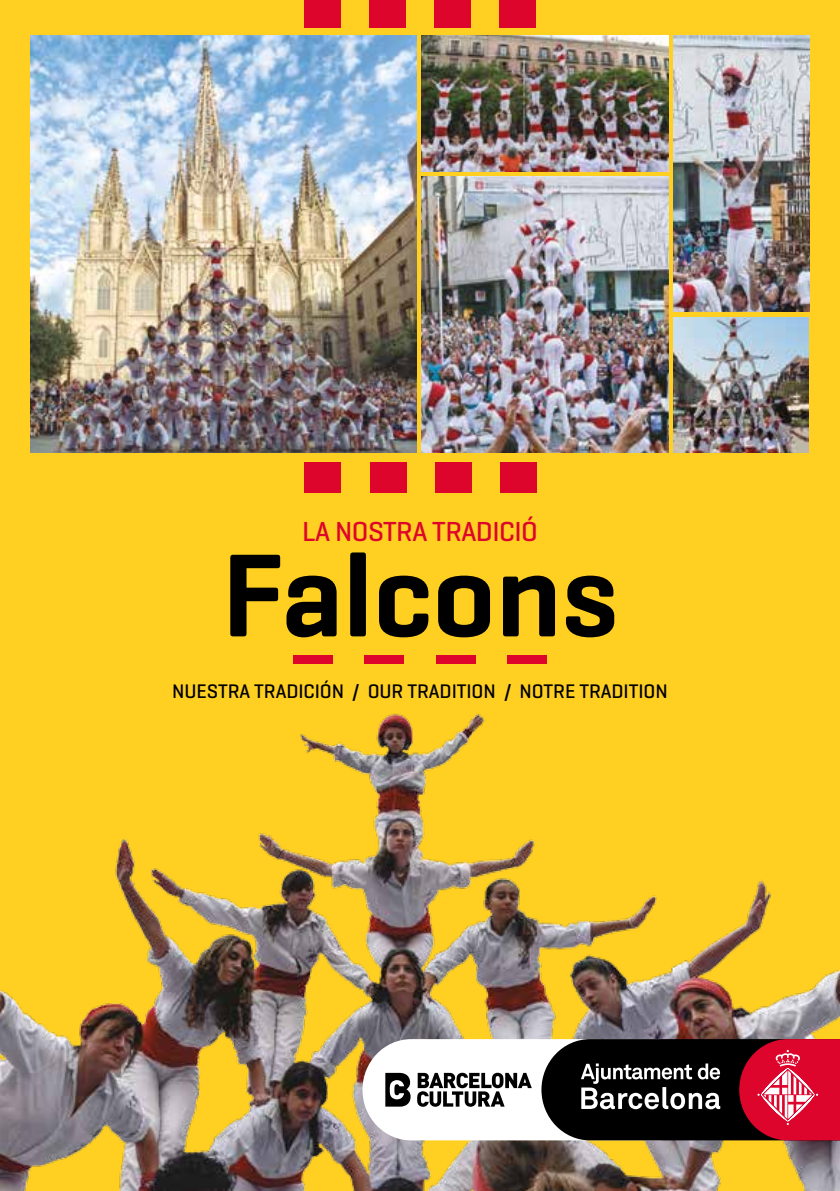
<style>
.page{position:relative;width:840px;height:1191px;background:#fff}
.page>*{position:absolute;margin:0;border:0;box-sizing:border-box;transform-origin:0 0}
.t1{font:600 120px "Geogrotesque";color:#000}
.t2{font:500 28px "Geogrotesque";letter-spacing:-.02em;color:#dd052b}
.t3{font:500 20px "Geogrotesque";letter-spacing:-.005em;color:#000}
</style>
<div class="page">
<div style="left:0;top:0;width:839px;height:1191px;background:#ffcf21"></div>
<img style="left:31px;top:36px;width:385px;height:416px">
<img style="left:421px;top:36px;width:246px;height:135px">
<img style="left:421px;top:176px;width:246px;height:276px">
<img style="left:673px;top:317px;width:135px;height:135px">
<img style="left:673px;top:36px;width:135px;height:276px">
<div style="left:304px;top:0;width:36px;height:27px;background:#dd052b"></div>
<div style="left:369px;top:0;width:36px;height:27px;background:#dd052b"></div>
<div style="left:434px;top:0;width:36px;height:27px;background:#dd052b"></div>
<div style="left:499px;top:0;width:36px;height:27px;background:#dd052b"></div>
<img style="left:0;top:713px;width:839px;height:478px">
<div style="left:304px;top:462px;width:37px;height:31px;background:#dd052b"></div>
<div style="left:370px;top:462px;width:36px;height:31px;background:#dd052b"></div>
<div style="left:435px;top:462px;width:36px;height:31px;background:#dd052b"></div>
<div style="left:500px;top:462px;width:36px;height:31px;background:#dd052b"></div>
<div style="left:293px;top:655px;width:40px;height:9px;background:#dd052b"></div>
<div style="left:364px;top:655px;width:40px;height:9px;background:#dd052b"></div>
<div style="left:435px;top:655px;width:40px;height:9px;background:#dd052b"></div>
<div style="left:506px;top:655px;width:40px;height:9px;background:#dd052b"></div>
<svg style="left:362px;top:1039px;width:477px;height:101px;background:#8c696e"></svg>
<h2 class="t2" style="left:302px;top:514px;width:237px">LA NOSTRA TRADICIÓ</h2>
<h1 class="t1" style="left:222px;top:520px;width:397px">Falcons</h1>
<p class="t3" style="left:172px;top:678px;width:496px">NUESTRA TRADICIÓN / OUR TRADITION / NOTRE TRADITION</p>
</div>
